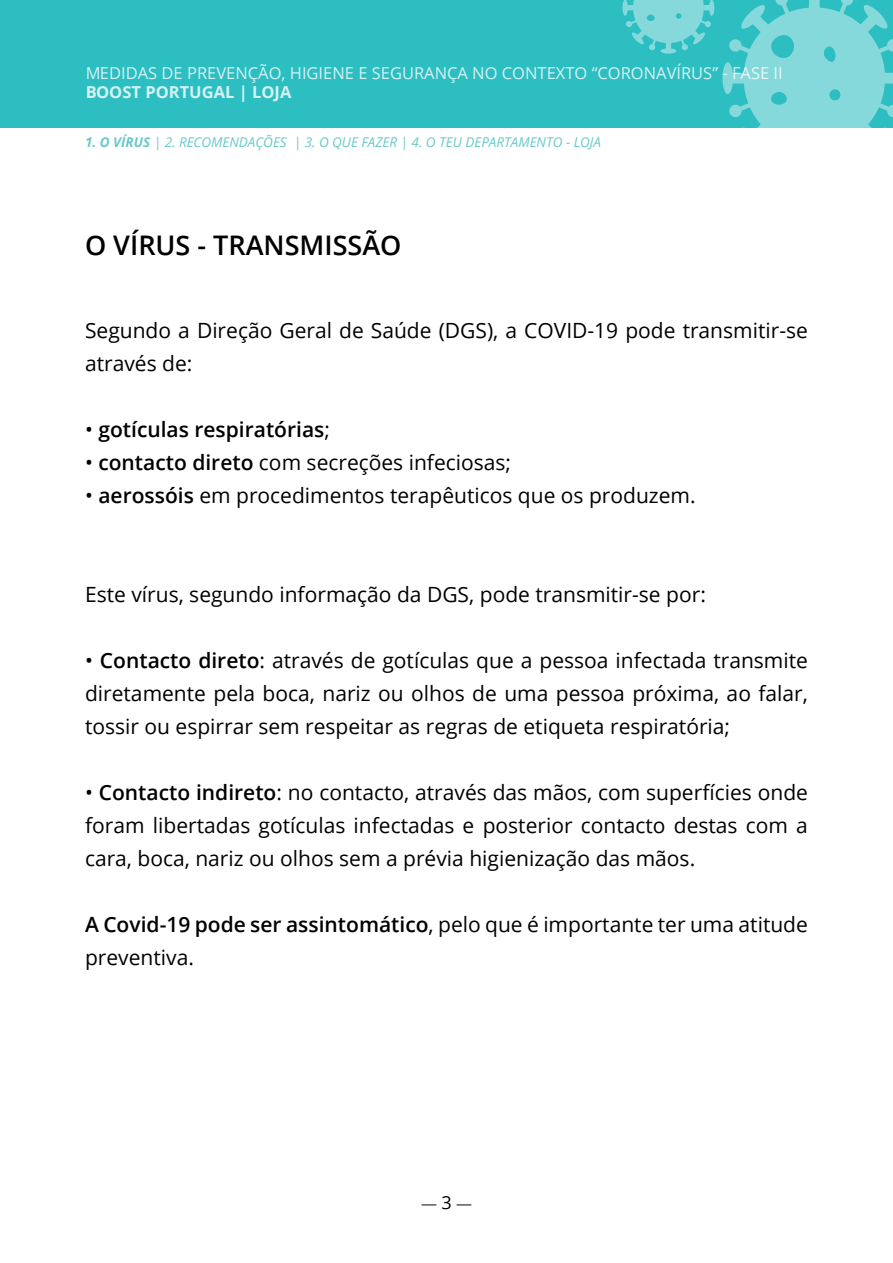
<style>
.page{position:relative;width:893px;height:1263px;background:#fff}
.page>*{position:absolute;margin:0;border:0;box-sizing:border-box;transform-origin:0 0}
.t1{font:600 27px "Open Sans";color:#000}
.t2{font:21px/33px "Open Sans";color:#000}
.t3{font:600 21px "Open Sans";color:#000}
.t4{font:18px "Minion Pro";color:#000}
.t5{font:16.5px "Open Sans";color:#fff}
.t6{font:700 16.5px "Open Sans";color:#fff}
.t7{font:italic 13.5px "Open Sans";color:#69c9cc}
.s1{font-weight:700}
.s2{font-weight:400}
.s3{font-weight:600}
.s4{font-family:"Open Sans"}
</style>
<div class="page">
<div style="left:0;top:0;width:893px;height:128px;background:#2dbec2"></div>
<svg style="left:722px;top:0;width:171px;height:128px"></svg>
<svg style="left:622px;top:0;width:92px;height:54px"></svg>
<p class="t5" style="left:85px;top:61px;width:699px">MEDIDAS DE PREVENÇÃO, HIGIENE E SEGURANÇA NO CONTEXTO “CORONAVÍRUS” - FASE II</p>
<p class="t6" style="left:85px;top:81px;width:208px">BOOST PORTUGAL | LOJA</p>
<p class="t7" style="left:85px;top:133px;width:517px"><span class="s1">1. O VÍRUS</span> | 2. RECOMENDAÇÕES | 3. O QUE FAZER | 4. O TEU DEPARTAMENTO - LOJA</p>
<p class="t1" style="left:85px;top:226px;width:318px">O VÍRUS - TRANSMISSÃO</p>
<p class="t2" style="left:85px;top:313px;width:724px">Segundo a Direção Geral de Saúde (DGS), a COVID-19 pode transmitir-se através de:</p>
<p class="t3" style="left:85px;top:415px;width:246px"><span class="s2">•</span> gotículas respiratórias<span class="s2">;</span></p>
<p class="t2" style="left:85px;top:445px;width:428px">• <span class="s3">contacto direto</span> com secreções infeciosas;</p>
<p class="t2" style="left:85px;top:478px;width:612px">• <span class="s3">aerossóis</span> em procedimentos terapêuticos que os produzem.</p>
<p class="t2" style="left:85px;top:577px;width:622px">Este vírus, segundo informação da DGS, pode transmitir-se por:</p>
<p class="t2" style="left:85px;top:643px;width:724px;text-align:justify">• <span class="s3">Contacto direto</span>: através de gotículas que a pessoa infectada transmite diretamente pela boca, nariz ou olhos de uma pessoa próxima, ao falar, tossir ou espirrar sem respeitar as regras de etiqueta respiratória;</p>
<p class="t2" style="left:85px;top:775px;width:724px;text-align:justify">• <span class="s3">Contacto indireto</span>: no contacto, através das mãos, com superfícies onde foram libertadas gotículas infectadas e posterior contacto destas com a cara, boca, nariz ou olhos sem a prévia higienização das mãos.</p>
<p class="t2" style="left:85px;top:907px;width:724px"><span class="s3">A Covid-19 pode ser assintomático</span>, pelo que é importante ter uma atitude preventiva.</p>
<p class="t4" style="left:421px;top:1191px;width:53px">— <span class="s4">3</span> —</p>
</div>
